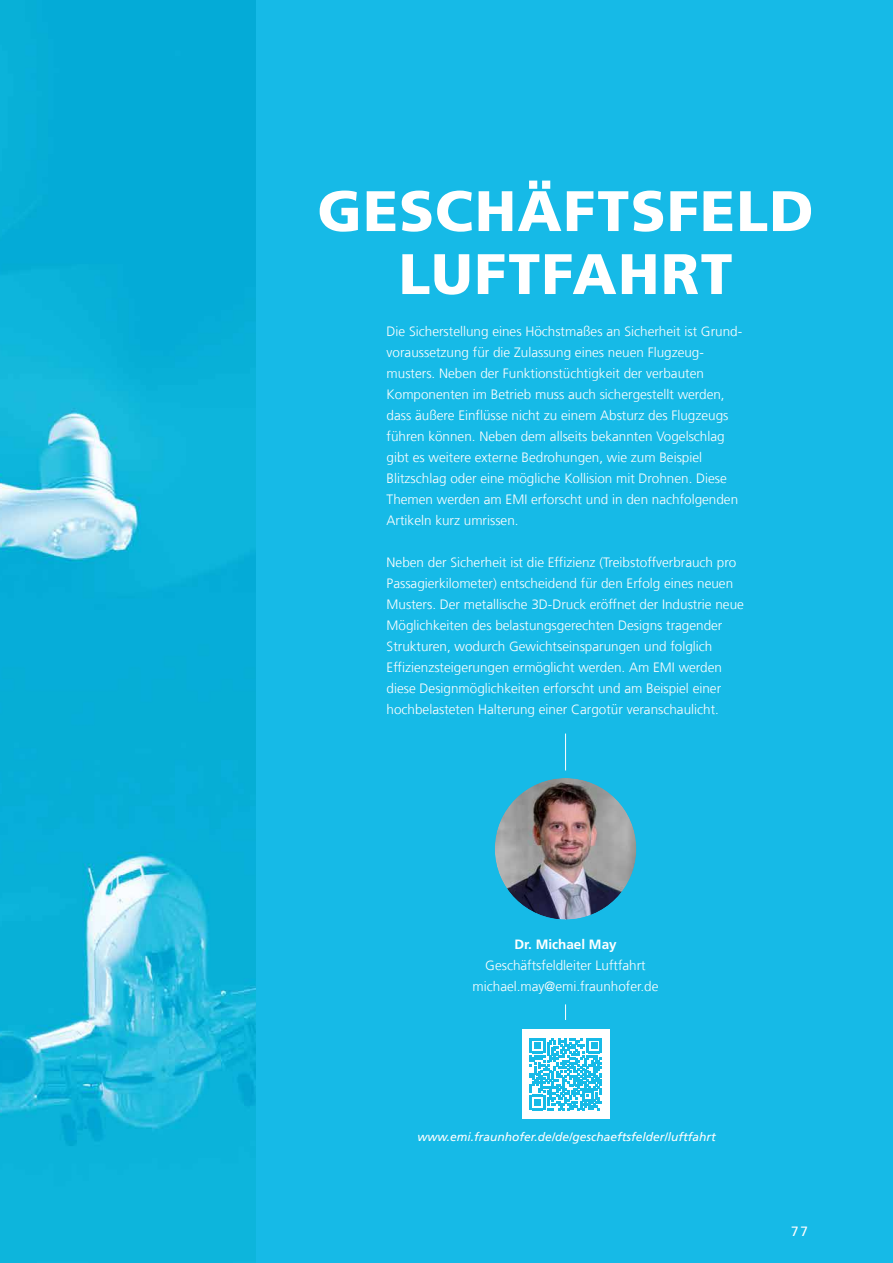
<style>
.page{position:relative;width:893px;height:1263px;background:#16bae7}
.page>*{position:absolute;margin:0;border:0;box-sizing:border-box;transform-origin:0 0}
.t1{font:900 57px/63px "Frutiger LT Com";letter-spacing:.025em;color:#fff;text-align:center}
.t2{font:300 13.5px/21px "Frutiger LT Com";color:#fff}
.t3{font:700 13.5px "Frutiger LT Com";color:#fff}
.t4{font:13.5px "Frutiger LT Com";color:#fff}
.t5{font:italic 12px "Frutiger LT Com";color:#fff}
</style>
<div class="page">
<img style="left:0;top:0;width:255px;height:1263px">
<hr style="left:565px;top:733px;width:1px;height:287px;background:#fff">
<img style="left:495px;top:778px;width:141px;height:141px;border-radius:71px">
<div style="left:487px;top:770px;width:157px;height:157px;border:8px solid #16bae7;border-radius:50%"></div>
<div style="left:522px;top:1029px;width:87px;height:90px;background:#fff"></div>
<svg style="left:530px;top:1038px;width:72px;height:72px"></svg>
<div style="left:457px;top:928px;width:217px;height:76px;background:#16bae7"></div>
<h1 class="t1" style="left:317px;top:180px;width:498px">GESCHÄFTSFELD<br>LUFTFAHRT</h1>
<p class="t2" style="left:387px;top:321px;width:357px">Die Sicherstellung eines Höchstmaßes an Sicherheit ist Grund&shy;voraussetzung für die Zulassung eines neuen Flugzeug&shy;musters. Neben der Funktionstüchtigkeit der verbauten Komponenten im Betrieb muss auch sichergestellt werden, dass äußere Einflüsse nicht zu einem Absturz des Flugzeugs führen können. Neben dem allseits bekannten Vogelschlag gibt es weitere externe Bedrohungen, wie zum Beispiel Blitzschlag oder eine mögliche Kollision mit Drohnen. Diese Themen werden am EMI erforscht und in den nachfolgenden Artikeln kurz umrissen.</p>
<p class="t2" style="left:387px;top:552px;width:359px">Neben der Sicherheit ist die Effizienz (Treibstoffverbrauch pro Passagierkilometer) entscheidend für den Erfolg eines neuen Musters. Der metallische 3D-Druck eröffnet der Industrie neue Möglichkeiten des belastungsgerechten Designs tragender Strukturen, wodurch Gewichtseinsparungen und folglich Effizienzsteigerungen ermöglicht werden. Am EMI werden diese Designmöglichkeiten erforscht und am Beispiel einer hochbelasteten Halterung einer Cargotür veranschaulicht.</p>
<p class="t3" style="left:514px;top:937px;width:104px">Dr. Michael May</p>
<p class="t2" style="left:473px;top:955px;width:187px;text-align:center">Geschäftsfeldleiter Luftfahrt michael.may@emi.fraunhofer.de</p>
<p class="t5" style="left:418px;top:1129px;width:300px">www.emi.fraunhofer.de/de/geschaeftsfelder/luftfahrt</p>
<p class="t4" style="left:791px;top:1223px;width:18px">77</p>
</div>
